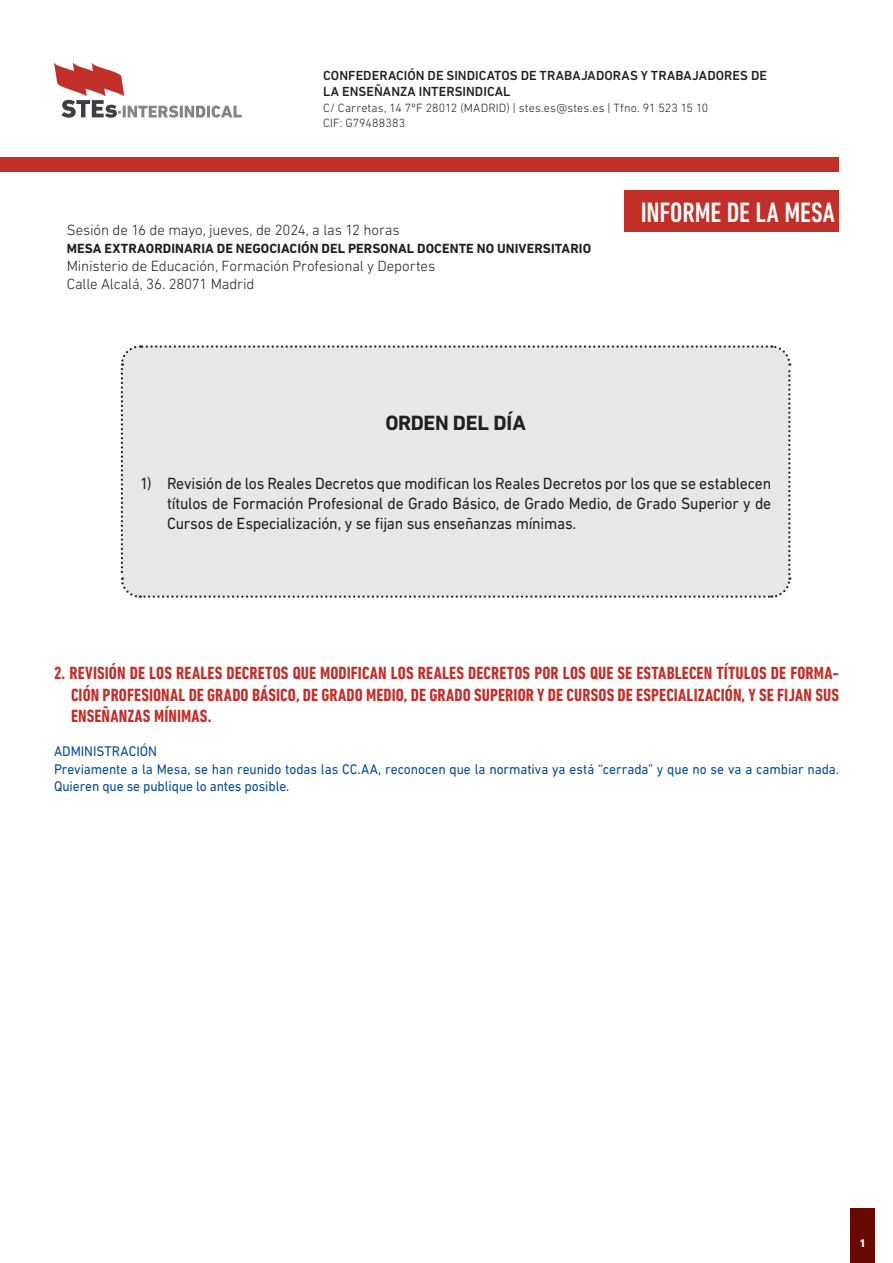
<style>
.page{position:relative;width:893px;height:1263px;background:#fff}
.page>*{position:absolute;margin:0;border:0;box-sizing:border-box;transform-origin:0 0}
.t1{font:500 condensed 28.5px "DIN Next LT Pro";letter-spacing:-.005em;color:#fff}
.t2{font:700 21px "DIN Next LT Pro";letter-spacing:-.015em;color:#231f20}
.t3{font:700 condensed 18px/21.6px "DIN Next LT Pro";letter-spacing:.005em;color:#c22f29;text-align:justify}
.t4{font:16.5px/19.8px "DIN Next LT Pro";letter-spacing:-.015em;color:#231f20;text-align:justify;scale:.95 1}
.t5{font:300 15px "DIN Next LT Pro";letter-spacing:-.01em;color:#231f20}
.t6{font:14.25px/17.1px "DIN Next LT Pro";letter-spacing:-.005em;color:#044b98;scale:.95 1}
.t7{font:700 13.5px "DIN Next LT Pro";letter-spacing:.005em;color:#231f20}
.t8{font:500 13.35px/15.8px "DIN Next LT Pro";letter-spacing:.005em;color:#231f20}
.t9{font:300 12.15px/15.8px "DIN Next LT Pro";letter-spacing:.015em;color:#231f20}
.t10{font:800 11.25px "DIN Next LT Pro";color:#fff}
</style>
<div class="page">
<div style="left:0;top:157px;width:839px;height:14px;background:#c22f29"></div>
<div style="left:850px;top:1209px;width:25px;height:54px;background:#680a02"></div>
<svg style="left:120px;top:345px;width:672px;height:253px;background:#e5e6e8"></svg>
<div style="left:624px;top:191px;width:215px;height:41px;background:#c22f29"></div>
<svg style="left:54px;top:63px;width:188px;height:55px"></svg>
<p class="t8" style="left:323px;top:67px;width:445px">CONFEDERACIÓN DE SINDICATOS DE TRABAJADORAS Y TRABAJADORES DE<br>LA ENSEÑANZA INTERSINDICAL</p>
<p class="t9" style="left:323px;top:99px;width:387px">C/ Carretas, 14 7ºF 28012 (MADRID) | stes.es@stes.es | Tfno. 91 523 15 10<br>CIF: G79488383</p>
<p class="t5" style="left:67px;top:221px;width:334px">Sesión de 16 de mayo, jueves, de 2024, a las 12 horas</p>
<p class="t7" style="left:67px;top:240px;width:526px">MESA EXTRAORDINARIA DE NEGOCIACIÓN DEL PERSONAL DOCENTE NO UNIVERSITARIO</p>
<p class="t5" style="left:67px;top:257px;width:370px">Ministerio de Educación, Formación Profesional y Deportes</p>
<p class="t5" style="left:67px;top:275px;width:189px">Calle Alcalá, 36. 28071 Madrid</p>
<p class="t2" style="left:385px;top:411px;width:142px">ORDEN DEL DÍA</p>
<p class="t1" style="left:641px;top:196px;width:195px">INFORME DE LA MESA</p>
<p class="t4" style="left:167px;top:473px;width:637px;text-indent:-27px">1) Revisión de los Reales Decretos que modifican los Reales Decretos por los que se establecen títulos de Formación Profesional de Grado Básico, de Grado Medio, de Grado Superior y de Cursos de Especialización, y se fijan sus enseñanzas mínimas.</p>
<p class="t3" style="left:71px;top:662px;width:769px;text-indent:-17px">2. REVISIÓN DE LOS REALES DECRETOS QUE MODIFICAN LOS REALES DECRETOS POR LOS QUE SE ESTABLECEN TÍTULOS DE FORMA-CIÓN PROFESIONAL DE GRADO BÁSICO, DE GRADO MEDIO, DE GRADO SUPERIOR Y DE CURSOS DE ESPECIALIZACIÓN, Y SE FIJAN SUS ENSEÑANZAS MÍNIMAS.</p>
<p class="t6" style="left:54px;top:743px;width:110px">ADMINISTRACIÓN</p>
<p class="t6" style="left:54px;top:760px;width:828px">Previamente a la Mesa, se han reunido todas las CC.AA, reconocen que la normativa ya está “cerrada” y que no se va a cambiar nada.<br>Quieren que se publique lo antes posible.</p>
<p class="t10" style="left:859px;top:1236px;width:8px">1</p>
</div>
